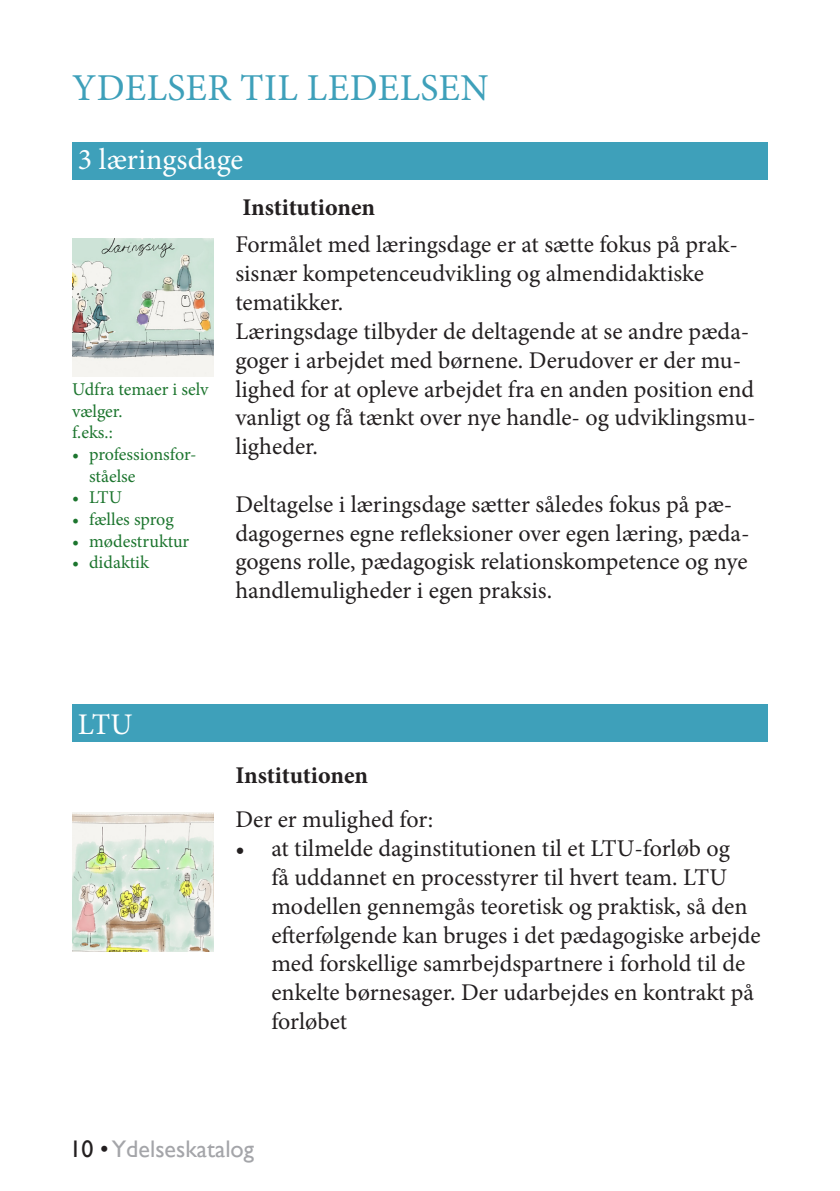
<style>
.page{position:relative;width:840px;height:1191px;background:#fff}
.page>*{position:absolute;margin:0;border:0;box-sizing:border-box;transform-origin:0 0}
.t1{font:38px "Minion Pro";letter-spacing:.01em;color:#3ea0ba}
.under_overskrift{font:30px "Minion Pro";color:#fff}
.t2{font:24px/28.8px "Minion Pro";color:#231f20}
.t3{font:700 24px "Minion Pro";letter-spacing:-.005em;color:#231f20}
.t4{font:24px "Gill Sans";color:#a4a5a9}
.t5{font:18px/21.6px "Minion Pro";color:#1c752e}
.s1{color:#231f20}
</style>
<div class="page">
<img style="left:72px;top:238px;width:142px;height:139px">
<div style="left:72px;top:142px;width:695px;height:38px;background:#3ea0ba"></div>
<div style="left:72px;top:704px;width:695px;height:38px;background:#3ea0ba"></div>
<img style="left:72px;top:813px;width:142px;height:138px">
<p class="t1" style="left:72px;top:62px;width:418px">YDELSER TIL LEDELSEN</p>
<p class="under_overskrift" style="left:78px;top:140px;width:167px">3 læringsdage</p>
<p class="t5" style="left:72px;top:379px;width:138px">Udfra temaer i selv vælger.</p>
<p class="t5" style="left:72px;top:422px;width:42px">f.eks.:</p>
<p class="t5" style="left:89px;top:443px;width:109px;text-indent:-17px">• professionsfor&shy;ståelse</p>
<p class="t5" style="left:72px;top:487px;width:51px">• LTU</p>
<p class="t5" style="left:72px;top:508px;width:103px">• fælles sprog</p>
<p class="t5" style="left:72px;top:530px;width:119px">• mødestruktur</p>
<p class="t5" style="left:72px;top:551px;width:79px">• didaktik</p>
<p class="t3" style="left:242px;top:191px;width:134px">Institutionen</p>
<p class="t2" style="left:235px;top:230px;width:504px">Formålet med læringsdage er at sætte fokus på prak&shy;sisnær kompetenceudvikling og almendidaktiske tematikker.</p>
<p class="t2" style="left:235px;top:317px;width:521px">Læringsdage tilbyder de deltagende at se andre pæda&shy;goger i arbejdet med børnene. Derudover er der mu&shy;lighed for at opleve arbejdet fra en anden position end vanligt og få tænkt over nye handle- og udviklingsmu&shy;ligheder.</p>
<p class="t2" style="left:235px;top:490px;width:515px">Deltagelse i læringsdage sætter således fokus på pæ&shy;dagogernes egne refleksioner over egen læring, pæda&shy;gogens rolle, pædagogisk relationskompetence og nye handlemuligheder i egen praksis.</p>
<p class="under_overskrift" style="left:78px;top:704px;width:56px">LTU</p>
<p class="t3" style="left:235px;top:758px;width:134px">Institutionen</p>
<p class="t2" style="left:235px;top:805px;width:199px">Der er mulighed for:</p>
<p class="t2" style="left:271px;top:834px;width:490px;text-indent:-36px">• at tilmelde daginstitutionen til et LTU-forløb og<br>få uddannet en processtyrer til hvert team. LTU modellen gennemgås teoretisk og praktisk, så den efterfølgende kan bruges i det pædagogiske arbejde med forskellige samrbejdspartnere i forhold til de enkelte børnesager. Der udarbejdes en kontrakt på forløbet</p>
<p class="t4" style="left:69px;top:1134px;width:186px"><span class="s1">10 •</span> Ydelseskatalog</p>
</div>
